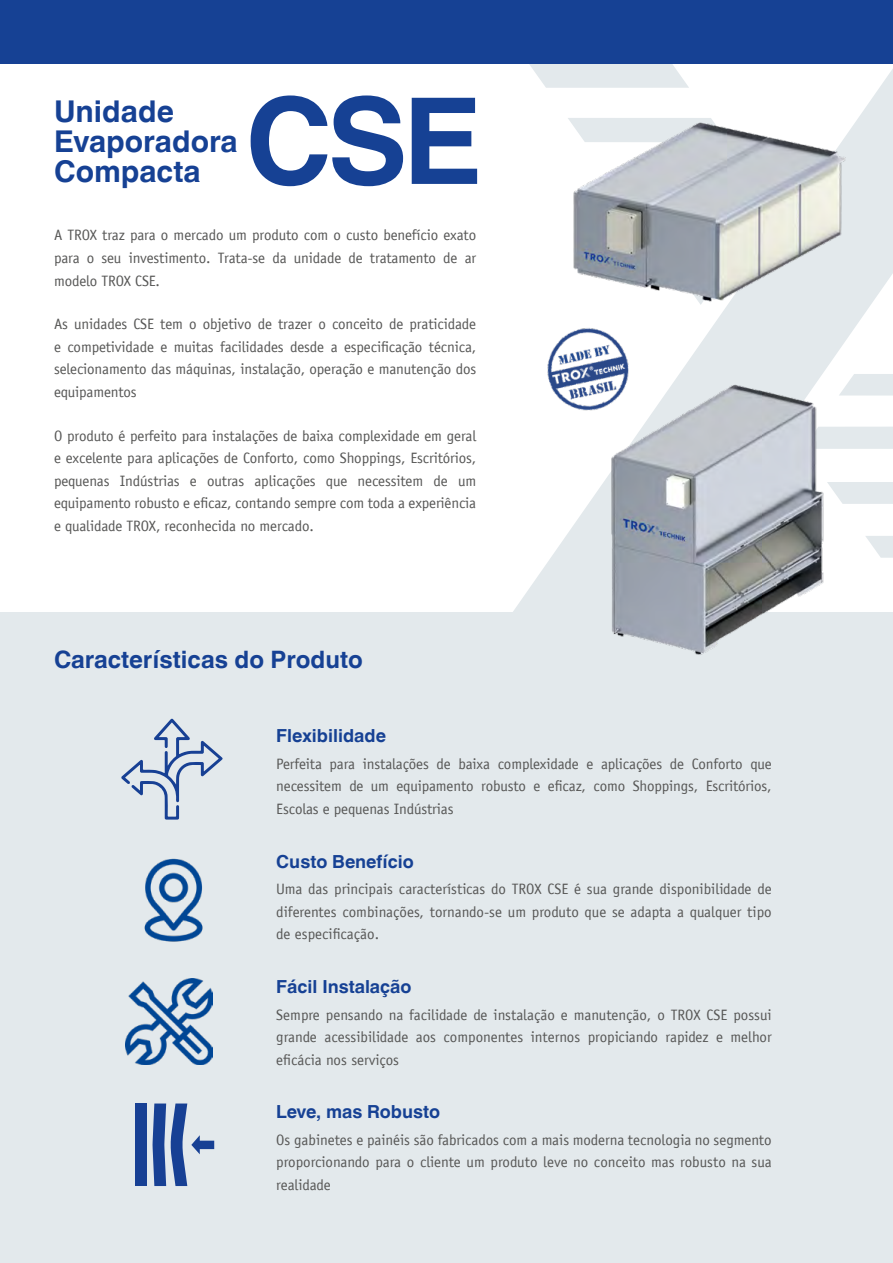
<style>
.page{position:relative;width:893px;height:1263px;background:#fff}
.page>*{position:absolute;margin:0;border:0;box-sizing:border-box;transform-origin:0 0}
.t1{font:700 120px "TROX Helvetica";color:#164194}
.t2{font:700 30px/30px "TROX Helvetica";color:#164194}
.t3{font:700 24px "TROX Helvetica";color:#164194}
.t4{font:700 18px "TROX Helvetica";color:#164194}
.t5{font:15px/22.5px "TROX Officina Sans";letter-spacing:-.01em;color:#575756;text-align:justify}
</style>
<div class="page">
<div style="left:0;top:612px;width:893px;height:651px;background:#e3e9ec"></div>
<svg style="left:513px;top:69px;width:380px;height:543px"></svg>
<svg style="left:529px;top:63px;width:160px;height:25px;background:#dde4ea"></svg>
<svg style="left:868px;top:536px;width:25px;height:22px"></svg>
<svg style="left:868px;top:482px;width:25px;height:22px"></svg>
<svg style="left:868px;top:427px;width:25px;height:22px"></svg>
<svg style="left:868px;top:374px;width:25px;height:21px"></svg>
<img style="left:536px;top:111px;width:349px;height:202px">
<img style="left:570px;top:371px;width:298px;height:284px">
<div style="left:0;top:0;width:893px;height:63px;background:#164194"></div>
<img style="left:542px;top:328px;width:91px;height:87px">
<img style="left:144px;top:858px;width:59px;height:84px">
<img style="left:126px;top:978px;width:86px;height:86px">
<svg style="left:121px;top:718px;width:102px;height:102px"></svg>
<div style="left:135px;top:1103px;width:12px;height:83px;background:#174094"></div>
<svg style="left:153px;top:1103px;width:61px;height:83px"></svg>
<h2 class="t2" style="left:54px;top:97px;width:185px">Unidade<br>Evaporadora<br>Compacta</h2>
<h1 class="t1" style="left:245px;top:72px;width:238px">CSE</h1>
<p class="t5" style="left:54px;top:224px;width:424px">A TROX traz para o mercado um produto com o custo benefício exato para o seu investimento. Trata-se da unidade de tratamento de ar modelo TROX CSE.</p>
<p class="t5" style="left:54px;top:313px;width:424px">As unidades CSE tem o objetivo de trazer o conceito de praticidade e competividade e muitas facilidades desde a especificação técnica, selecionamento das máquinas, instalação, operação e manutenção dos equipamentos</p>
<p class="t5" style="left:54px;top:424px;width:424px">O produto é perfeito para instalações de baixa complexidade em geral e excelente para aplicações de Conforto, como Shoppings, Escritórios, pequenas Indústrias e outras aplicações que necessitem de um equipamento robusto e eficaz, contando sempre com toda a experiência e qualidade TROX, reconhecida no mercado.</p>
<h3 class="t3" style="left:54px;top:645px;width:310px">Características do Produto</h3>
<p class="t4" style="left:276px;top:725px;width:111px">Flexibilidade</p>
<p class="t5" style="left:276px;top:753px;width:497px">Perfeita para instalações de baixa complexidade e aplicações de Conforto que necessitem de um equipamento robusto e eficaz, como Shoppings, Escritórios, Escolas e pequenas Indústrias</p>
<p class="t4" style="left:276px;top:851px;width:139px">Custo Benefício</p>
<p class="t5" style="left:276px;top:878px;width:497px">Uma das principais características do TROX CSE é sua grande disponibilidade de diferentes combinações, tornando-se um produto que se adapta a qualquer tipo de especificação.</p>
<p class="t4" style="left:276px;top:976px;width:137px">Fácil Instalação</p>
<p class="t5" style="left:276px;top:1003px;width:497px">Sempre pensando na facilidade de instalação e manutenção, o TROX CSE possui grande acessibilidade aos componentes internos propiciando rapidez e melhor eficácia nos serviços</p>
<p class="t4" style="left:276px;top:1101px;width:165px">Leve, mas Robusto</p>
<p class="t5" style="left:276px;top:1128px;width:497px">Os gabinetes e painéis são fabricados com a mais moderna tecnologia no segmento proporcionando para o cliente um produto leve no conceito mas robusto na sua realidade</p>
</div>
